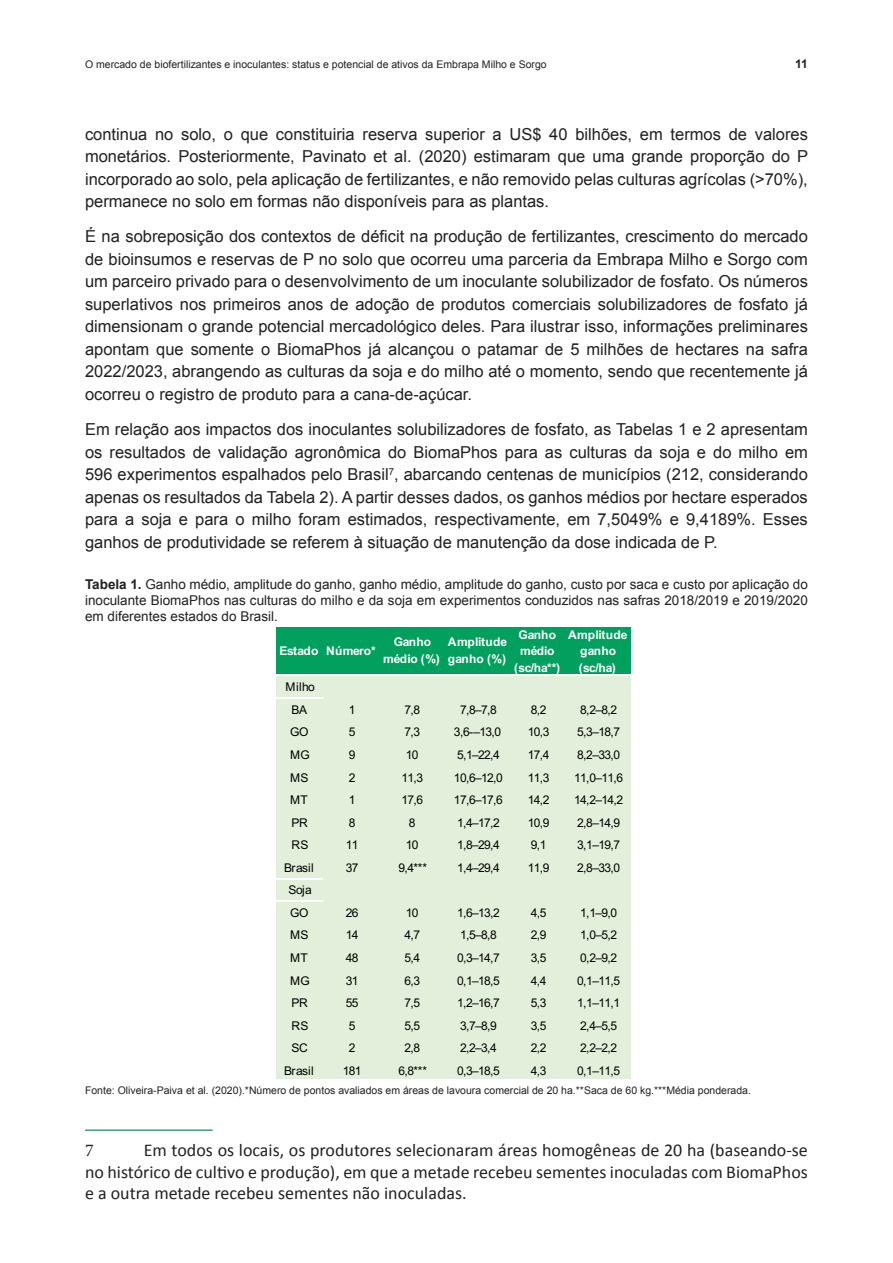
<style>
.page{position:relative;width:893px;height:1263px;background:#fff}
.page>*{position:absolute;margin:0;border:0;box-sizing:border-box;transform-origin:0 0}
.t1{font:18px/21.6px "Calibri";color:#231f20;text-align:justify}
.t2{font:18px "Minion Pro";color:#231f20}
.MIOLO{font:16.5px/22.5px "Arial";color:#231f20;text-align:justify}
.TABELA_TITULO{font:13.5px/16.2px "Arial";color:#231f20;text-align:justify}
.t3{font:12px/22.5px "Arial";letter-spacing:-.055em;color:#000;text-align:center}
.t4{font:700 12px/16.5px "Arial";letter-spacing:.015em;color:#fff}
.t5{font:700 12px/16.5px "Arial";letter-spacing:-.02em;color:#fff;text-align:center}
.t6{font:700 12px "Arial";letter-spacing:-.015em;color:#fff}
.t7{font:700 12px "Arial";color:#231f20}
.TABELA_FONTE{font:10.5px "Arial";color:#231f20}
.s1{font-weight:700}
</style>
<div class="page">
<hr style="left:85px;top:1129px;width:128px;height:2px;background:#007f46">
<div style="left:277px;top:627px;width:354px;height:49px;background:#01a05f"></div>
<div style="left:277px;top:675px;width:354px;height:404px;background:#e2efda"></div>
<hr style="left:276px;top:675px;width:355px;height:1px;background:#fff">
<hr style="left:276px;top:697px;width:47px;height:2px;background:#fff">
<hr style="left:276px;top:878px;width:47px;height:1px;background:#fff">
<hr style="left:276px;top:900px;width:47px;height:2px;background:#fff">
<p class="TABELA_FONTE" style="left:85px;top:58px;width:463px">O mercado de biofertilizantes e inoculantes: status e potencial de ativos da Embrapa Milho e Sorgo</p>
<p class="t7" style="left:795px;top:56px;width:14px">11</p>
<p class="MIOLO" style="left:85px;top:123px;width:725px">continua no solo, o que constituiria reserva superior a US$ 40 bilhões, em termos de valores monetários. Posteriormente, Pavinato et al. (2020) estimaram que uma grande proporção do P incorporado ao solo, pela aplicação de fertilizantes, e não removido pelas culturas agrícolas (&gt;70%), permanece no solo em formas não disponíveis para as plantas.</p>
<p class="MIOLO" style="left:85px;top:225px;width:724px">É na sobreposição dos contextos de déficit na produção de fertilizantes, crescimento do mercado de bioinsumos e reservas de P no solo que ocorreu uma parceria da Embrapa Milho e Sorgo com um parceiro privado para o desenvolvimento de um inoculante solubilizador de fosfato. Os números superlativos nos primeiros anos de adoção de produtos comerciais solubilizadores de fosfato já dimensionam o grande potencial mercadológico deles. Para ilustrar isso, informações preliminares apontam que somente o BiomaPhos já alcançou o patamar de 5 milhões de hectares na safra 2022/2023, abrangendo as culturas da soja e do milho até o momento, sendo que recentemente já ocorreu o registro de produto para a cana-de-açúcar.</p>
<p class="MIOLO" style="left:85px;top:418px;width:724px">Em relação aos impactos dos inoculantes solubilizadores de fosfato, as Tabelas 1 e 2 apresentam os resultados de validação agronômica do BiomaPhos para as culturas da soja e do milho em 596 experimentos espalhados pelo Brasil<sup>7</sup>, abarcando centenas de municípios (212, considerando apenas os resultados da Tabela 2). A partir desses dados, os ganhos médios por hectare esperados para a soja e para o milho foram estimados, respectivamente, em 7,5049% e 9,4189%. Esses ganhos de produtividade se referem à situação de manutenção da dose indicada de P.</p>
<p class="TABELA_TITULO" style="left:85px;top:576px;width:724px"><span class="s1">Tabela 1.</span> Ganho médio, amplitude do ganho, ganho médio, amplitude do ganho, custo por saca e custo por aplicação do inoculante BiomaPhos nas culturas do milho e da soja em experimentos conduzidos nas safras 2018/2019 e 2019/2020 em diferentes estados do Brasil.</p>
<p class="t6" style="left:280px;top:642px;width:98px">Estado Número*</p>
<p class="t5" style="left:383px;top:634px;width:58px">Ganho médio (%)</p>
<p class="t4" style="left:448px;top:634px;width:61px">Amplitude ganho (%)</p>
<p class="t5" style="left:514px;top:626px;width:48px">Ganho médio (sc/ha**)</p>
<p class="t4" style="left:568px;top:626px;width:61px;text-align:center">Amplitude ganho (sc/ha)</p>
<p class="t3" style="left:286px;top:676px;width:31px">Milho<br>BA</p>
<p class="t3" style="left:349px;top:698px;width:8px">1</p>
<p class="t3" style="left:404px;top:698px;width:17px">7,8</p>
<p class="t3" style="left:460px;top:698px;width:38px">7,8–7,8</p>
<p class="t3" style="left:531px;top:698px;width:17px">8,2</p>
<p class="t3" style="left:580px;top:698px;width:38px">8,2–8,2</p>
<p class="t3" style="left:290px;top:721px;width:20px">GO</p>
<p class="t3" style="left:349px;top:721px;width:8px">5</p>
<p class="t3" style="left:404px;top:721px;width:17px">7,3</p>
<p class="t3" style="left:454px;top:721px;width:49px">3,6-–13,0</p>
<p class="t3" style="left:528px;top:721px;width:23px">10,3</p>
<p class="t3" style="left:577px;top:721px;width:44px">5,3–18,7</p>
<p class="t3" style="left:290px;top:743px;width:21px">MG</p>
<p class="t3" style="left:349px;top:743px;width:8px">9</p>
<p class="t3" style="left:406px;top:743px;width:14px">10</p>
<p class="t3" style="left:457px;top:743px;width:44px">5,1–22,4</p>
<p class="t3" style="left:528px;top:743px;width:23px">17,4</p>
<p class="t3" style="left:577px;top:743px;width:44px">8,2–33,0</p>
<p class="t3" style="left:290px;top:766px;width:20px">MS</p>
<p class="t3" style="left:349px;top:766px;width:8px">2</p>
<p class="t3" style="left:401px;top:766px;width:23px">11,3</p>
<p class="t3" style="left:454px;top:766px;width:50px">10,6–12,0</p>
<p class="t3" style="left:528px;top:766px;width:23px">11,3</p>
<p class="t3" style="left:574px;top:766px;width:50px">11,0–11,6</p>
<p class="t3" style="left:290px;top:788px;width:19px">MT</p>
<p class="t3" style="left:349px;top:788px;width:8px">1</p>
<p class="t3" style="left:401px;top:788px;width:23px">17,6</p>
<p class="t3" style="left:454px;top:788px;width:50px">17,6–17,6</p>
<p class="t3" style="left:528px;top:788px;width:23px">14,2</p>
<p class="t3" style="left:574px;top:788px;width:50px">14,2–14,2</p>
<p class="t3" style="left:292px;top:811px;width:18px">PR</p>
<p class="t3" style="left:349px;top:811px;width:8px">8</p>
<p class="t3" style="left:409px;top:811px;width:8px">8</p>
<p class="t3" style="left:457px;top:811px;width:44px">1,4–17,2</p>
<p class="t3" style="left:528px;top:811px;width:23px">10,9</p>
<p class="t3" style="left:577px;top:811px;width:44px">2,8–14,9</p>
<p class="t3" style="left:292px;top:834px;width:19px">RS</p>
<p class="t3" style="left:346px;top:834px;width:14px">11</p>
<p class="t3" style="left:406px;top:834px;width:14px">10</p>
<p class="t3" style="left:457px;top:834px;width:44px">1,8–29,4</p>
<p class="t3" style="left:531px;top:834px;width:17px">9,1</p>
<p class="t3" style="left:577px;top:834px;width:44px">3,1–19,7</p>
<p class="t3" style="left:284px;top:856px;width:31px">Brasil</p>
<p class="t3" style="left:346px;top:856px;width:14px">37</p>
<p class="t3" style="left:398px;top:856px;width:30px">9,4***</p>
<p class="t3" style="left:457px;top:856px;width:44px">1,4–29,4</p>
<p class="t3" style="left:528px;top:856px;width:23px">11,9</p>
<p class="t3" style="left:577px;top:856px;width:44px">2,8–33,0</p>
<p class="t3" style="left:289px;top:879px;width:25px;text-align:left">Soja<br>GO</p>
<p class="t3" style="left:346px;top:901px;width:14px">26</p>
<p class="t3" style="left:406px;top:901px;width:14px">10</p>
<p class="t3" style="left:457px;top:901px;width:44px">1,6–13,2</p>
<p class="t3" style="left:531px;top:901px;width:17px">4,5</p>
<p class="t3" style="left:580px;top:901px;width:38px">1,1–9,0</p>
<p class="t3" style="left:290px;top:924px;width:20px">MS</p>
<p class="t3" style="left:346px;top:924px;width:14px">14</p>
<p class="t3" style="left:404px;top:924px;width:17px">4,7</p>
<p class="t3" style="left:460px;top:924px;width:38px">1,5–8,8</p>
<p class="t3" style="left:531px;top:924px;width:17px">2,9</p>
<p class="t3" style="left:580px;top:924px;width:38px">1,0–5,2</p>
<p class="t3" style="left:290px;top:946px;width:19px">MT</p>
<p class="t3" style="left:346px;top:946px;width:14px">48</p>
<p class="t3" style="left:404px;top:946px;width:17px">5,4</p>
<p class="t3" style="left:457px;top:946px;width:44px">0,3–14,7</p>
<p class="t3" style="left:531px;top:946px;width:17px">3,5</p>
<p class="t3" style="left:580px;top:946px;width:38px">0,2–9,2</p>
<p class="t3" style="left:290px;top:969px;width:21px">MG</p>
<p class="t3" style="left:346px;top:969px;width:14px">31</p>
<p class="t3" style="left:404px;top:969px;width:17px">6,3</p>
<p class="t3" style="left:457px;top:969px;width:44px">0,1–18,5</p>
<p class="t3" style="left:531px;top:969px;width:17px">4,4</p>
<p class="t3" style="left:577px;top:969px;width:44px">0,1–11,5</p>
<p class="t3" style="left:292px;top:991px;width:18px">PR</p>
<p class="t3" style="left:346px;top:991px;width:14px">55</p>
<p class="t3" style="left:404px;top:991px;width:17px">7,5</p>
<p class="t3" style="left:457px;top:991px;width:44px">1,2–16,7</p>
<p class="t3" style="left:531px;top:991px;width:17px">5,3</p>
<p class="t3" style="left:577px;top:991px;width:44px">1,1–11,1</p>
<p class="t3" style="left:292px;top:1014px;width:19px">RS</p>
<p class="t3" style="left:349px;top:1014px;width:8px">5</p>
<p class="t3" style="left:404px;top:1014px;width:17px">5,5</p>
<p class="t3" style="left:460px;top:1014px;width:38px">3,7–8,9</p>
<p class="t3" style="left:531px;top:1014px;width:17px">3,5</p>
<p class="t3" style="left:580px;top:1014px;width:38px">2,4–5,5</p>
<p class="t3" style="left:292px;top:1037px;width:18px">SC</p>
<p class="t3" style="left:349px;top:1037px;width:8px">2</p>
<p class="t3" style="left:404px;top:1037px;width:17px">2,8</p>
<p class="t3" style="left:460px;top:1037px;width:38px">2,2–3,4</p>
<p class="t3" style="left:531px;top:1037px;width:17px">2,2</p>
<p class="t3" style="left:580px;top:1037px;width:38px">2,2–2,2</p>
<p class="t3" style="left:284px;top:1059px;width:31px">Brasil</p>
<p class="t3" style="left:343px;top:1059px;width:20px">181</p>
<p class="t3" style="left:398px;top:1059px;width:30px">6,8***</p>
<p class="t3" style="left:457px;top:1059px;width:44px">0,3–18,5</p>
<p class="t3" style="left:531px;top:1059px;width:17px">4,3</p>
<p class="t3" style="left:577px;top:1059px;width:44px">0,1–11,5</p>
<p class="TABELA_FONTE" style="left:85px;top:1083px;width:667px">Fonte: Oliveira-Paiva et al. (2020).*Número de pontos avaliados em áreas de lavoura comercial de 20 ha.**Saca de 60 kg.***Média ponderada.</p>
<p class="t1" style="left:85px;top:1139px;width:724px;text-indent:59px">Em todos os locais, os produtores selecionaram áreas homogêneas de 20 ha (baseando-se no histórico de cultivo e produção), em que a metade recebeu sementes inoculadas com BiomaPhos e a outra metade recebeu sementes não inoculadas.</p>
<p class="t2" style="left:85px;top:1138px;width:10px">7</p>
</div>
